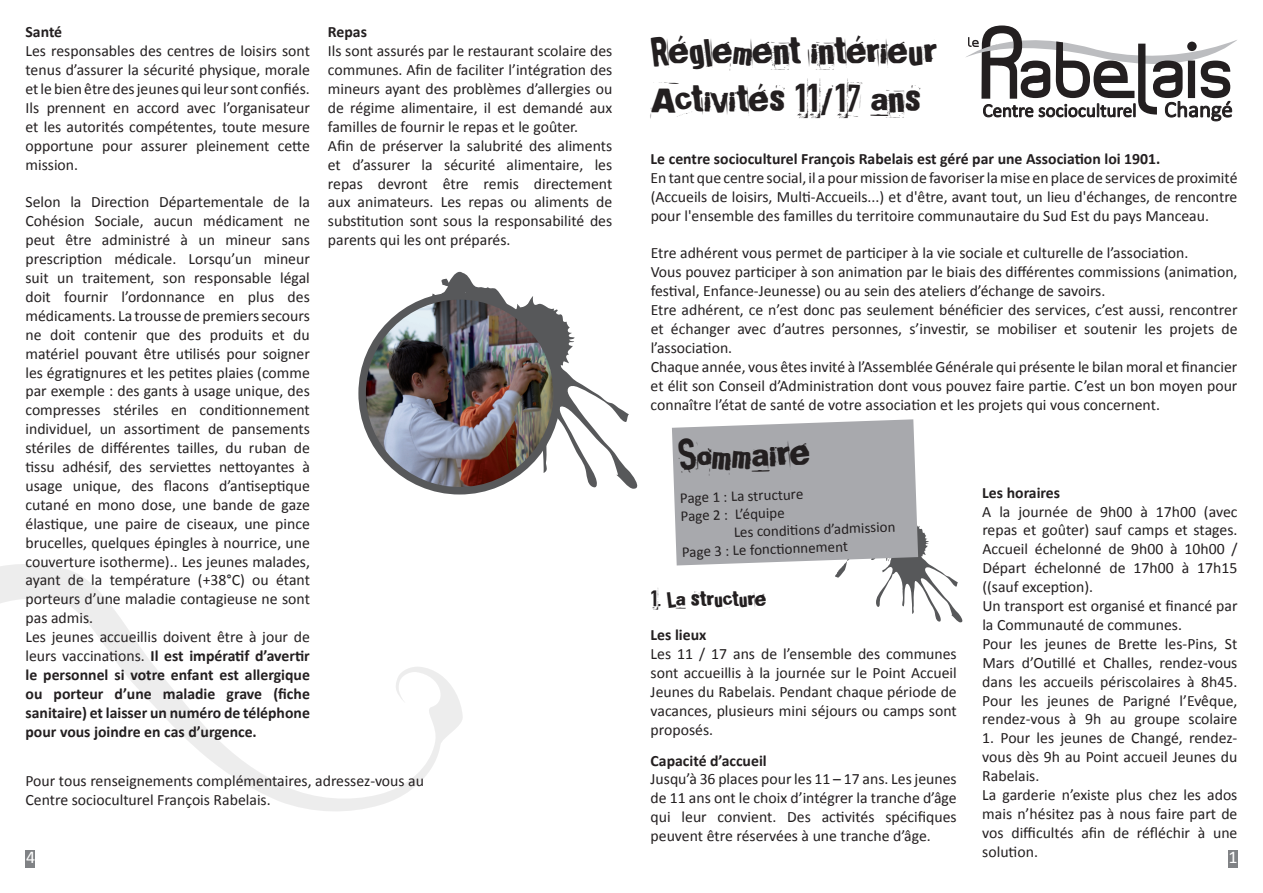
<style>
.page{position:relative;width:1263px;height:893px;background:#fff}
.page>*{position:absolute;margin:0;border:0;box-sizing:border-box;transform-origin:0 0}
.t1{font:48px/48px "Broken 15";color:#231f20}
.t2{font:27px "Broken 15";color:#231f20}
.t3{font:18px "Calibri";color:#fff}
.t4{font:15.75px/18.9px "Calibri";color:#231f20}
.t5{font:700 15.75px "Calibri";color:#231f20}
.t6{font:15px/18px "Calibri";color:#231f20}
.s1{font-weight:700}
</style>
<div class="page">
<svg style="left:966px;top:26px;width:271px;height:95px"></svg>
<div style="left:1227px;top:850px;width:10px;height:17px;background:#808285"></div>
<div style="left:26px;top:850px;width:9px;height:17px;background:#808285"></div>
<svg style="left:672px;top:419px;width:291px;height:204px"></svg>
<svg style="left:0;top:564px;width:463px;height:247px"></svg>
<svg style="left:429px;top:271px;width:209px;height:218px"></svg>
<img style="left:365px;top:297px;width:192px;height:194px">
<div style="left:358px;top:292px;width:203px;height:202px;border:8px solid #57585a;border-radius:50%"></div>
<p class="t5" style="left:26px;top:22px;width:38px">Santé</p>
<p class="t4" style="left:25px;top:41px;width:286px;text-align:justify">Les responsables des centres de loisirs sont tenus d’assurer la sécurité physique, morale etle bien être desjeunes qui leursont confiés.<br>Ils prennent en accord avec l’organisateur et les autorités compétentes, toute mesure opportune pour assurer pleinement cette mission.</p>
<p class="t4" style="left:25px;top:192px;width:286px">Selon la Direction Départementale de la Cohésion Sociale, aucun médicament ne peut être administré à un mineur sans prescription médicale. Lorsqu’un mineur suit un traitement, son responsable légal doit fournir l’ordonnance en plus des médicaments. La trousse de premierssecours ne doit contenir que des produits et du matériel pouvant être utilisés pour soigner les égratignures et les petites plaies (comme par exemple : des gants à usage unique, des compresses stériles en conditionnement individuel, un assortiment de pansements stériles de différentes tailles, du ruban de tissu adhésif, des serviettes nettoyantes à usage unique, des flacons d’antiseptique cutané en mono dose, une bande de gaze élastique, une paire de ciseaux, une pince brucelles, quelques épingles à nourrice, une couverture isotherme).. Les jeunes malades, ayant de la température (+38°C) ou étant porteurs d’une maladie contagieuse ne sont pas admis.<br>Les jeunes accueillis doivent être à jour de leurs vaccinations. <span class="s1">Il est impératif d’avertir le personnel si votre enfant est allergique ou porteur d’une maladie grave (fiche sanitaire) et laisser un numéro de téléphone pour vous joindre en cas d’urgence.</span></p>
<p class="t5" style="left:328px;top:22px;width:41px">Repas</p>
<p class="t4" style="left:328px;top:41px;width:286px">Ils sont assurés par le restaurant scolaire des communes. Afin de faciliter l’intégration des mineurs ayant des problèmes d’allergies ou de régime alimentaire, il est demandé aux familles de fournir le repas et le goûter.<br>Afin de préserver la salubrité des aliments et d’assurer la sécurité alimentaire, les repas devront être remis directement aux animateurs. Les repas ou aliments de substitution sont sous la responsabilité des parents qui les ont préparés.</p>
<h1 class="t1" style="left:651px;top:28px;width:288px">Réglement intérieur<br>Activités 11/17 ans</h1>
<p class="t5" style="left:651px;top:149px;width:511px">Le centre socioculturel François Rabelais est géré par une Association loi 1901.</p>
<p class="t4" style="left:651px;top:167px;width:588px;text-align:justify">En tant que centre social, il a pourmission de favoriserlamise en place de services de proximité (Accueils de loisirs, Multi-Accueils...) et d'être, avant tout, un lieu d'échanges, de rencontre pour l'ensemble des familles du territoire communautaire du Sud Est du pays Manceau.</p>
<p class="t4" style="left:651px;top:243px;width:588px">Etre adhérent vous permet de participer à la vie sociale et culturelle de l’association.<br>Vous pouvez participer à son animation par le biais des différentes commissions (animation, festival, Enfance-Jeunesse) ou au sein des ateliers d’échange de savoirs.<br>Etre adhérent, ce n’est donc pas seulement bénéficier des services, c’est aussi, rencontrer et échanger avec d’autres personnes, s’investir, se mobiliser et soutenir les projets de l’association.<br>Chaque année, vous êtes invité à l’Assemblée Générale qui présente le bilan moral et financier et élit son Conseil d’Administration dont vous pouvez faire partie. C’est un bon moyen pour connaître l’état de santé de votre association et les projets qui vous concernent.</p>
<h1 class="t1" style="left:678px;top:434px;width:133px;rotate:-2deg">Sommaire</h1>
<p class="t6" style="left:680px;top:488px;width:125px;rotate:-2deg">Page 1 : La structure<br>Page 2 : L’équipe</p>
<p class="t6" style="left:681px;top:524px;width:216px;text-indent:52px;rotate:-2deg">Les conditi ons d’admission<br>Page 3 : Le foncti onnement</p>
<p class="t5" style="left:982px;top:483px;width:79px">Les horaires</p>
<p class="t4" style="left:982px;top:501px;width:257px">A la journée de 9h00 à 17h00 (avec repas et goûter) sauf camps et stages.<br>Accueil échelonné de 9h00 à 10h00 / Départ échelonné de 17h00 à 17h15 ((sauf exception).<br>Un transport est organisé et financé par la Communauté de communes.<br>Pour les jeunes de Brette les-Pins, St Mars d’Outillé et Challes, rendez-vous dans les accueils périscolaires à 8h45.<br>Pour les jeunes de Parigné l’Evêque, rendez-vous à 9h au groupe scolaire</p>
<p class="t4" style="left:982px;top:728px;width:257px">1. Pour les jeunes de Changé, rendez&shy;vous dès 9h au Point accueil Jeunes du<br>Rabelais.<br>La garderie n’existe plus chez les ados mais n’hésitez pas à nous faire part de vos difficultés afin de réfléchir à une solution.</p>
<h2 class="t2" style="left:651px;top:585px;width:117px">1. La structure</h2>
<p class="t5" style="left:651px;top:625px;width:57px">Les lieux</p>
<p class="t4" style="left:651px;top:644px;width:308px;text-align:justify">Les 11 / 17 ans de l’ensemble des communes sont accueillis à la journée sur le Point Accueil Jeunes du Rabelais. Pendant chaque période de vacances, plusieurs mini séjours ou camps sont proposés.</p>
<p class="t5" style="left:651px;top:750px;width:118px">Capacité d’accueil</p>
<p class="t4" style="left:651px;top:769px;width:308px;text-align:justify">Jusqu’à 36 places pour les 11 – 17 ans. Les jeunes de 11 ans ont le choix d’intégrer la tranche d’âge qui leur convient. Des activités spécifiques peuvent être réservées à une tranche d’âge.</p>
<p class="t4" style="left:25px;top:770px;width:400px">Pour tous renseignements complémentaires, adressez-vous au<br>Centre socioculturel François Rabelais.</p>
<p class="t3" style="left:26px;top:846px;width:11px">4</p>
<p class="t3" style="left:1228px;top:846px;width:11px">1</p>
</div>
